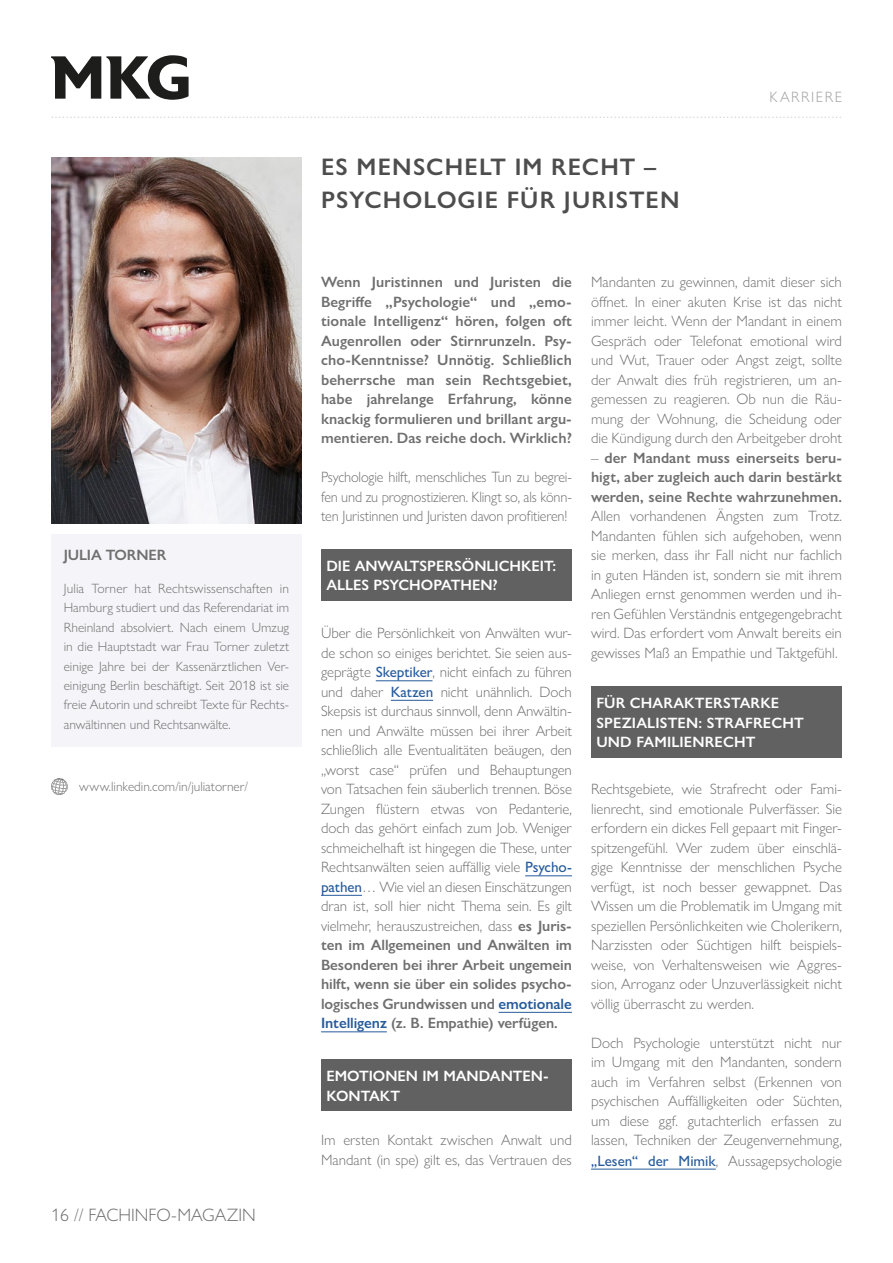
<style>
.page{position:relative;width:893px;height:1263px;background:#fff}
.page>*{position:absolute;margin:0;border:0;box-sizing:border-box;transform-origin:0 0}
.t1{font:600 24px/33px "Gill Sans Nova";letter-spacing:.045em;color:#4d4d4d}
.t2{font:300 18px "Gill Sans Nova";color:#6f6f6f}
.t3{font:300 15px/19.5px "Gill Sans Nova";color:#6f6f6f;text-align:justify}
.t4{font:600 15px/19.5px "Gill Sans Nova";letter-spacing:.005em;color:#6f6f6f;text-align:justify}
.t5{font:600 15px/19.5px "Gill Sans Nova";color:#fff}
.t6{font:300 15px/19.5px "Gill Sans Nova";color:#6f6f6f;text-align:justify;scale:.96 1}
.t7{font:300 15px "Gill Sans Nova";letter-spacing:.1em;color:#a0a0a0}
.t8{font:300 13.5px/19.5px "Gill Sans Nova";color:#6f6f6f;text-align:justify}
.t9{font:13.5px "Gill Sans Nova";color:#d2d2d2}
.s1{font-weight:500;color:#275b9c}
.s2{font-weight:600}
.s3{font-weight:600;color:#275b9c}
.s4{font-weight:300}
</style>
<div class="page">
<hr style="left:376px;top:680px;width:56px;height:1px;background:#275b9c">
<hr style="left:391px;top:700px;width:42px;height:1px;background:#275b9c">
<hr style="left:525px;top:875px;width:47px;height:1px;background:#275b9c">
<hr style="left:321px;top:895px;width:41px;height:1px;background:#275b9c">
<hr style="left:499px;top:1012px;width:73px;height:1px;background:#275b9c">
<hr style="left:321px;top:1031px;width:66px;height:1px;background:#275b9c">
<svg style="left:51px;top:55px;width:138px;height:45px"></svg>
<hr style="left:591px;top:1169px;width:125px;height:1px;background:#275b9c">
<div style="left:51px;top:534px;width:251px;height:212px;background:#f5f5f9"></div>
<img style="left:51px;top:157px;width:251px;height:366px">
<svg style="left:51px;top:778px;width:17px;height:17px"></svg>
<div style="left:321px;top:1059px;width:251px;height:52px;background:#616161"></div>
<div style="left:321px;top:549px;width:251px;height:51px;background:#616161"></div>
<div style="left:591px;top:686px;width:251px;height:72px;background:#616161"></div>
<p class="t7" style="left:770px;top:88px;width:74px">KARRIERE</p>
<p class="t9" style="left:51px;top:105px;width:792px">...................................................................................................................................................................................................................</p>
<p class="t4" style="left:64px;top:544px;width:104px">JULIA TORNER</p>
<p class="t8" style="left:64px;top:578px;width:227px">Julia Torner hat Rechtswissenschaften in Hamburg studiert und das Referendariat im Rheinland absolviert. Nach einem Umzug in die Hauptstadt war Frau Torner zuletzt einige Jahre bei der Kassenärztlichen Ver&shy;einigung Berlin beschäftigt. Seit 2018 ist sie freie Autorin und schreibt Texte für Rechts&shy;anwältinnen und Rechtsanwälte.</p>
<p class="t8" style="left:79px;top:776px;width:170px">www.linkedin.com/in/juliatorner/</p>
<p class="t2" style="left:51px;top:1204px;width:206px">16 // FACHINFO-MAGAZIN</p>
<h1 class="t1" style="left:321px;top:150px;width:360px">ES MENSCHELT IM RECHT –<br>PSYCHOLOGIE FÜR JURISTEN</h1>
<p class="t4" style="left:321px;top:272px;width:252px">Wenn Juristinnen und Juristen die Begriffe „Psychologie“ und „emo&shy;tionale Intelligenz“ hören, folgen oft Augenrollen oder Stirnrunzeln. Psy&shy;cho-Kenntnisse? Unnötig. Schließlich beherrsche man sein Rechtsgebiet, habe jahrelange Erfahrung, könne knackig formulieren und brillant argu&shy;mentieren. Das reiche doch. Wirklich?</p>
<p class="t6" style="left:321px;top:467px;width:263px">Psychologie hilft, menschliches Tun zu begrei&shy;fen und zu prognostizieren. Klingt so, als könn&shy;ten Juristinnen und Juristen davon profitieren!</p>
<p class="t5" style="left:326px;top:556px;width:231px">DIE ANWALTSPERSÖNLICHKEIT:<br>ALLES PSYCHOPATHEN?</p>
<p class="t3" style="left:321px;top:623px;width:252px">Über die Persönlichkeit von Anwälten wur&shy;de schon so einiges berichtet. Sie seien aus&shy;geprägte <span class="s1">Skeptiker</span>, nicht einfach zu führen und daher <span class="s1">Katzen</span> nicht unähnlich. Doch Skepsis ist durchaus sinnvoll, denn Anwältin&shy;nen und Anwälte müssen bei ihrer Arbeit schließlich alle Eventualitäten beäugen, den „worst case“ prüfen und Behauptungen von Tatsachen fein säuberlich trennen. Böse Zungen flüstern etwas von Pedanterie, doch das gehört einfach zum Job. Weniger schmeichelhaft ist hingegen die These, unter Rechtsanwälten seien auffällig viele <span class="s1">Psycho&shy;pathen</span>… Wie viel an diesen Einschätzungen dran ist, soll hier nicht Thema sein. Es gilt vielmehr, herauszustreichen, dass <span class="s2">es Juris&shy;ten im Allgemeinen und Anwälten im Besonderen bei ihrer Arbeit ungemein hilft, wenn sie über ein solides psycho&shy;logisches Grundwissen und</span> <span class="s3">emotionale Intelligenz</span> <span class="s2">(z. B. Empathie) verfügen.</span></p>
<p class="t5" style="left:326px;top:1066px;width:224px">EMOTIONEN IM MANDANTEN-<br>KONTAKT</p>
<p class="t3" style="left:321px;top:1130px;width:252px">Im ersten Kontakt zwischen Anwalt und<br>Mandant (in spe) gilt es, das Vertrauen des</p>
<p class="t3" style="left:591px;top:272px;width:252px">Mandanten zu gewinnen, damit dieser sich öffnet. In einer akuten Krise ist das nicht immer leicht. Wenn der Mandant in einem Gespräch oder Telefonat emotional wird und Wut, Trauer oder Angst zeigt, sollte der Anwalt dies früh registrieren, um an&shy;gemessen zu reagieren. Ob nun die Räu&shy;mung der Wohnung, die Scheidung oder die Kündigung durch den Arbeitgeber droht</p>
<p class="t4" style="left:591px;top:448px;width:252px"><span class="s4">–</span> der Mandant muss einerseits beru&shy;higt, aber zugleich auch darin bestärkt werden, seine Rechte wahrzunehmen.</p>
<p class="t3" style="left:591px;top:506px;width:252px">Allen vorhandenen Ängsten zum Trotz.<br>Mandanten fühlen sich aufgehoben, wenn sie merken, dass ihr Fall nicht nur fachlich in guten Händen ist, sondern sie mit ihrem Anliegen ernst genommen werden und ih&shy;ren Gefühlen Verständnis entgegengebracht wird. Das erfordert vom Anwalt bereits ein gewisses Maß an Empathie und Taktgefühl.</p>
<p class="t5" style="left:596px;top:693px;width:209px">FÜR CHARAKTERSTARKE<br>SPEZIALISTEN: STRAFRECHT<br>UND FAMILIENRECHT</p>
<p class="t3" style="left:591px;top:779px;width:252px">Rechtsgebiete, wie Strafrecht oder Fami&shy;lienrecht, sind emotionale Pulverfässer. Sie erfordern ein dickes Fell gepaart mit Finger&shy;spitzengefühl. Wer zudem über einschlä&shy;gige Kenntnisse der menschlichen Psyche verfügt, ist noch besser gewappnet. Das Wissen um die Problematik im Umgang mit speziellen Persönlichkeiten wie Cholerikern, Narzissten oder Süchtigen hilft beispiels&shy;weise, von Verhaltensweisen wie Aggres&shy;sion, Arroganz oder Unzuverlässigkeit nicht völlig überrascht zu werden.</p>
<p class="t3" style="left:591px;top:1033px;width:252px">Doch Psychologie unterstützt nicht nur im Umgang mit den Mandanten, sondern auch im Verfahren selbst (Erkennen von psychischen Auffälligkeiten oder Süchten, um diese ggf. gutachterlich erfassen zu lassen, Techniken der Zeugenvernehmung, <span class="s1">„Lesen“ der Mimik</span>, Aussagepsychologie</p>
</div>
